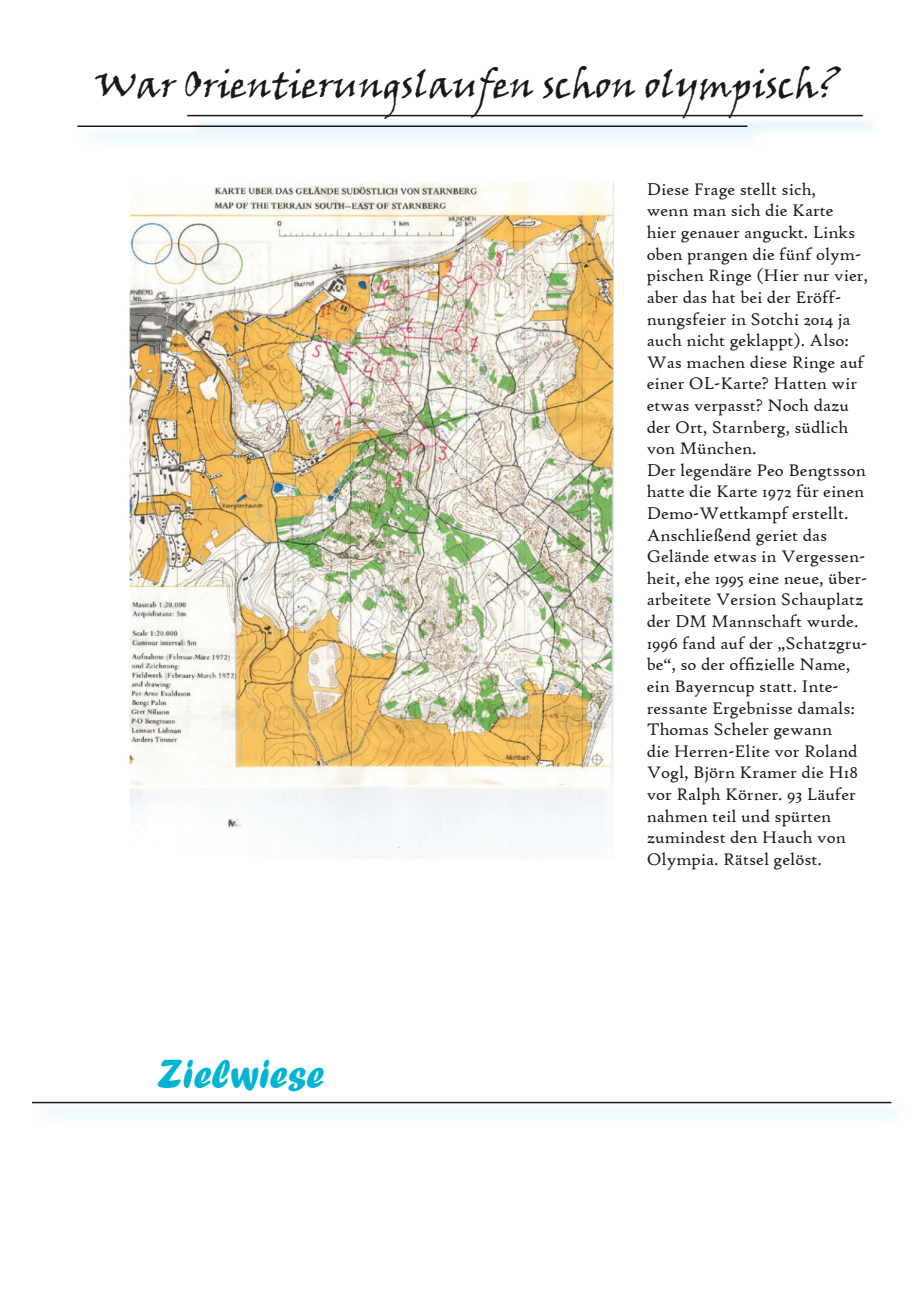
<style>
.page{position:relative;width:919px;height:1289px;background:#fff}
.page>*{position:absolute;margin:0;border:0;box-sizing:border-box;transform-origin:0 0}
.t1{font:42px "Forte";color:#00b4d2}
.t2{font:37.5px "Viner Hand ITC";color:#1a171c}
.t3{font:18px/21.6px "High Tower Text";color:#1a171c}
</style>
<div class="page">
<div style="left:190px;top:116px;width:691px;height:20px;background:#57c3ec;opacity:.86"></div>
<hr style="left:187px;top:115px;width:675px;height:1px;background:#1a171c">
<div style="left:76px;top:122px;width:694px;height:30px;background:#f3fafd"></div>
<hr style="left:77px;top:125px;width:670px;height:2px;background:#1a171c">
<img style="left:129px;top:182px;width:484px;height:674px">
<div style="left:30px;top:1098px;width:883px;height:30px;background:#f7fcfe"></div>
<hr style="left:32px;top:1101px;width:859px;height:2px;background:#1a171c">
<h2 class="t2" style="left:95px;top:61px;width:746px">War Orientierungslaufen schon olympisch?</h2>
<h1 class="t1" style="left:156px;top:1057px;width:169px">Zielwiese</h1>
<p class="t3" style="left:646px;top:180px;width:223px">Diese Frage stellt sich,<br>wenn man sich die Karte<br>hier genauer anguckt. Links oben prangen die fünf olym&shy;pischen Ringe (Hier nur vier, aber das hat bei der Eröff&shy;nungsfeier in Sotchi 2014 ja auch nicht geklappt). Also:<br>Was machen diese Ringe auf einer OL-Karte? Hatten wir etwas verpasst? Noch dazu der Ort, Starnberg, südlich von München.<br>Der legendäre Peo Bengtsson hatte die Karte 1972 für einen<br>Demo-Wettkampf erstellt.<br>Anschließend geriet das<br>Gelände etwas in Vergessen&shy;heit, ehe 1995 eine neue, über&shy;arbeitete Version Schauplatz der DM Mannschaft wurde.<br>1996 fand auf der „Schatzgru&shy;be“, so der offizielle Name, ein Bayerncup statt. Inte&shy;ressante Ergebnisse damals:<br>Thomas Scheler gewann<br>die Herren-Elite vor Roland<br>Vogl, Björn Kramer die H18 vor Ralph Körner. 93 Läufer nahmen teil und spürten zumindest den Hauch von<br>Olympia. Rätsel gelöst.</p>
</div>
